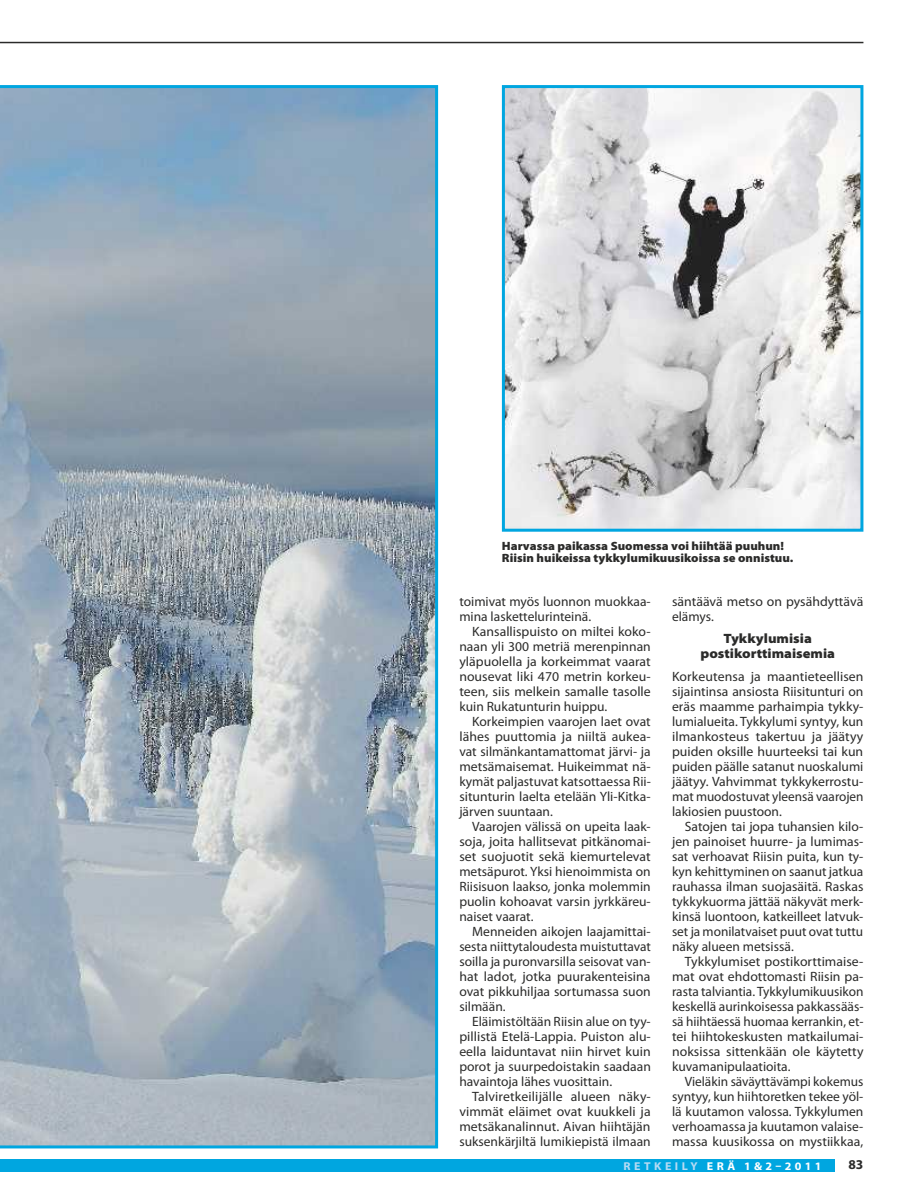
<style>
.page{position:relative;width:923px;height:1191px;background:#fff}
.page>*{position:absolute;margin:0;border:0;box-sizing:border-box;transform-origin:0 0}
.t1{font:13.5px/15px "Myriad Pro";color:#2b2b2a;text-align:justify}
.t2{font:900 semi-expanded 13.5px/15px "Myriad Pro";color:#2b2b2a;text-align:center}
.t3{font:700 13.5px "Myriad Pro";color:#2b2b2a}
.t4{font:900 12px/12px "Myriad Pro";color:#2b2b2a;scale:1.05 1}
.t5{font:700 11.4px "Myriad Pro";letter-spacing:.29em;color:#fefefe;scale:1.05 1}
.s1{color:#b7dbf4}
</style>
<div class="page">
<hr style="left:0;top:42px;width:863px;height:1px;background:#2b2b2a">
<div style="left:0;top:1159px;width:834px;height:12px;background:#00a6e0"></div>
<svg style="left:0;top:85px;width:438px;height:1063px;background:#99a9b6"></svg>
<img style="left:506px;top:89px;width:353px;height:438px">
<div style="left:502px;top:85px;width:361px;height:446px;border:3px solid #00a6e0"></div>
<p class="t4" style="left:502px;top:540px;width:279px">Harvassa paikassa Suomessa voi hiihtää puuhun!<br>Riisin huikeissa tykkylumikuusikoissa se onnistuu.</p>
<p class="t1" style="left:459px;top:594px;width:193px">toimivat myös luonnon muokkaa&shy;mina laskettelurinteinä.</p>
<p class="t1" style="left:459px;top:624px;width:193px;text-indent:13px">Kansallispuisto on miltei koko&shy;naan yli 300 metriä merenpinnan yläpuolella ja korkeimmat vaarat nousevat liki 470 metrin korkeu&shy;teen, siis melkein samalle tasolle kuin Rukatunturin huippu.</p>
<p class="t1" style="left:459px;top:714px;width:193px;text-indent:13px">Korkeimpien vaarojen laet ovat lähes puuttomia ja niiltä aukea&shy;vat silmänkantamattomat järvi- ja metsämaisemat. Huikeimmat nä&shy;kymät paljastuvat katsottaessa Rii&shy;situnturin laelta etelään Yli-Kitka&shy;järven suuntaan.</p>
<p class="t1" style="left:459px;top:819px;width:193px;text-indent:13px">Vaarojen välissä on upeita laak&shy;soja, joita hallitsevat pitkänomai&shy;set suojuotit sekä kiemurtelevat metsäpurot. Yksi hienoimmista on Riisisuon laakso, jonka molemmin puolin kohoavat varsin jyrkkäreu&shy;naiset vaarat.</p>
<p class="t1" style="left:459px;top:924px;width:193px;text-indent:13px">Menneiden aikojen laajamittai&shy;sesta niittytaloudesta muistuttavat soilla ja puronvarsilla seisovat van&shy;hat ladot, jotka puurakenteisina ovat pikkuhiljaa sortumassa suon silmään.</p>
<p class="t1" style="left:459px;top:1014px;width:193px;text-indent:13px">Eläimistöltään Riisin alue on tyy&shy;pillistä Etelä-Lappia. Puiston alu&shy;eella laiduntavat niin hirvet kuin porot ja suurpedoistakin saadaan havaintoja lähes vuosittain.</p>
<p class="t1" style="left:459px;top:1089px;width:193px;text-indent:13px">Talviretkeilijälle alueen näky&shy;vimmät eläimet ovat kuukkeli ja metsäkanalinnut. Aivan hiihtäjän suksenkärjiltä lumikiepistä ilmaan</p>
<p class="t1" style="left:672px;top:594px;width:193px">säntäävä metso on pysähdyttävä elämys.</p>
<p class="t2" style="left:700px;top:630px;width:136px">Tykkylumisia postikorttimaisemia</p>
<p class="t1" style="left:672px;top:669px;width:193px">Korkeutensa ja maantieteellisen sijaintinsa ansiosta Riisitunturi on eräs maamme parhaimpia tykky&shy;lumialueita. Tykkylumi syntyy, kun ilmankosteus takertuu ja jäätyy puiden oksille huurteeksi tai kun puiden päälle satanut nuoskalumi jäätyy. Vahvimmat tykkykerrostu&shy;mat muodostuvat yleensä vaarojen lakiosien puustoon.</p>
<p class="t1" style="left:672px;top:819px;width:193px;text-indent:13px">Satojen tai jopa tuhansien kilo&shy;jen painoiset huurre- ja lumimas&shy;sat verhoavat Riisin puita, kun ty&shy;kyn kehittyminen on saanut jatkua rauhassa ilman suojasäitä. Raskas tykkykuorma jättää näkyvät merk&shy;kinsä luontoon, katkeilleet latvuk&shy;set ja monilatvaiset puut ovat tuttu näky alueen metsissä.</p>
<p class="t1" style="left:672px;top:954px;width:193px;text-indent:13px">Tykkylumiset postikorttimaise&shy;mat ovat ehdottomasti Riisin pa&shy;rasta talviantia. Tykkylumikuusikon keskellä aurinkoisessa pakkassääs&shy;sä hiihtäessä huomaa kerrankin, et&shy;tei hiihtokeskusten matkailumai&shy;noksissa sittenkään ole käytetty kuvamanipulaatioita.</p>
<p class="t1" style="left:672px;top:1074px;width:193px;text-indent:13px">Vieläkin säväyttävämpi kokemus syntyy, kun hiihtoretken tekee yöl&shy;lä kuutamon valossa. Tykkylumen verhoamassa ja kuutamon valaise&shy;massa kuusikossa on mystiikkaa,</p>
<p class="t5" style="left:623px;top:1158px;width:190px"><span class="s1">RETKEILY</span> ERÄ 1&amp;2–2011</p>
<p class="t3" style="left:848px;top:1155px;width:16px">83</p>
</div>
